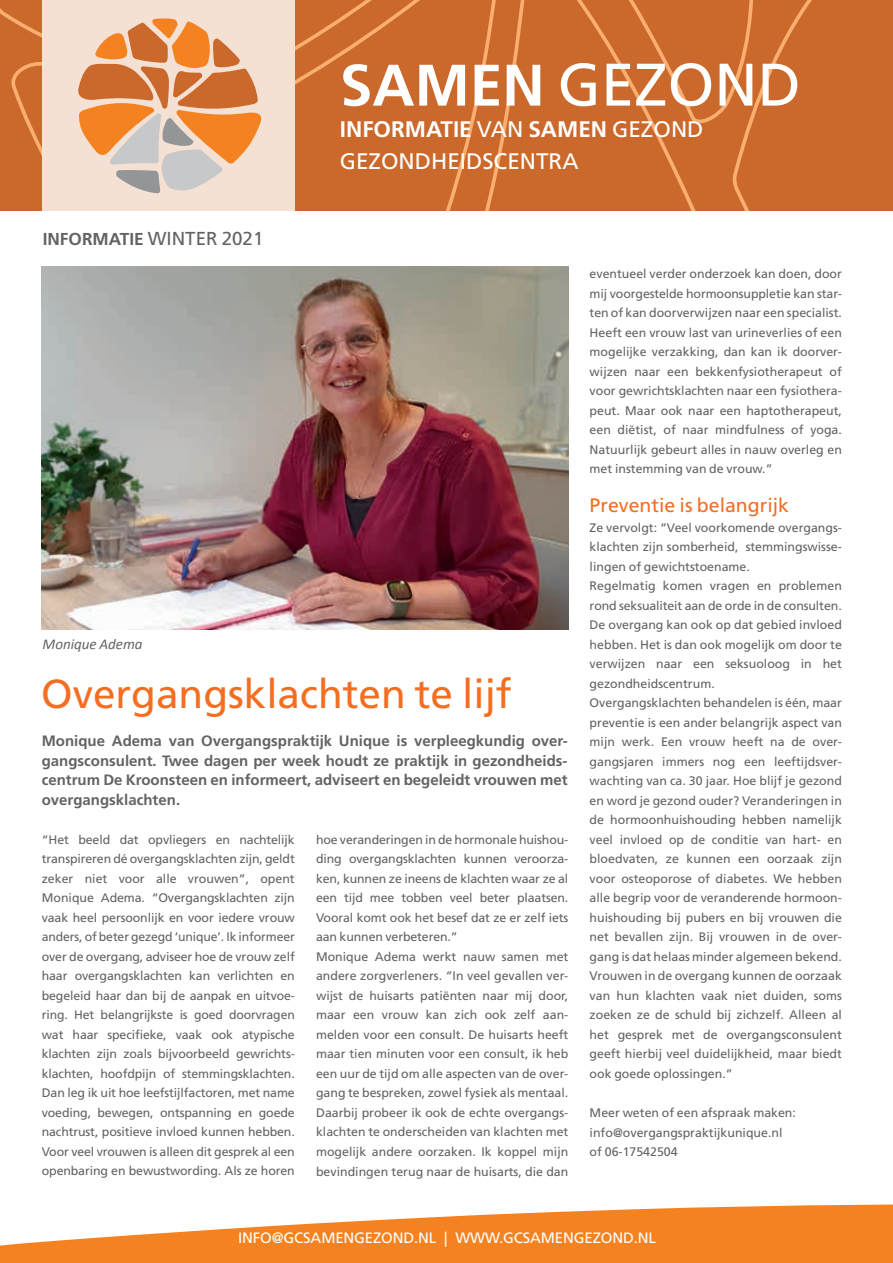
<style>
.page{position:relative;width:893px;height:1263px;background:#fff}
.page>*{position:absolute;margin:0;border:0;box-sizing:border-box;transform-origin:0 0}
.t1{font:60px "Frutiger LT Std";color:#fff}
.t2{font:40.5px "Frutiger LT Std";color:#f36e21}
.t3{font:22.5px/31.5px "Frutiger LT Std";color:#fff}
.t4{font:19.5px "Frutiger LT Std";color:#f36e21}
.t5{font:700 17.25px "Frutiger LT Std";color:#636366}
.t6{font:700 15px/19.5px "Frutiger LT Std";color:#636366;text-align:justify}
.t7{font:15px "Frutiger LT Std";letter-spacing:-.01em;color:#fff}
.t8{font:italic 15px "Calibri";color:#636366}
.t9{font:12.3px/19.5px "Frutiger LT Std";color:#636366}
.s1{font-weight:400;font-size:18.75px}
.s2{font-weight:700;font-size:58.5px}
.s3{font-weight:700}
</style>
<div class="page">
<div style="left:460px;top:0;width:126px;height:211px;background:#cb692c"></div>
<div style="left:586px;top:0;width:307px;height:211px;background:#cb692c"></div>
<svg style="left:0;top:1204px;width:893px;height:59px;fill:#f58220"></svg>
<svg style="left:0;top:0;width:460px;height:211px;background:#dc9a6e"></svg>
<img style="left:42px;top:266px;width:526px;height:363px">
<h3 class="t5" style="left:43px;top:229px;width:222px">INFORMATIE <span class="s1">WINTER 2021</span></h3>
<h1 class="t1" style="left:340px;top:49px;width:463px"><span class="s2">SAMEN</span> GEZOND</h1>
<h3 class="t3" style="left:340px;top:114px;width:365px"><span class="s3">INFORMATIE</span> VAN <span class="s3">SAMEN</span> GEZOND<br>GEZONDHEIDSCENTRA</h3>
<p class="t8" style="left:43px;top:634px;width:102px">Monique Adema</p>
<h2 class="t2" style="left:41px;top:670px;width:472px">Overgangsklachten te lijf</h2>
<p class="t6" style="left:42px;top:731px;width:527px">Monique Adema van Overgangspraktijk Unique is verpleegkundig over&shy;gangsconsulent. Twee dagen per week houdt ze praktijk in gezondheids&shy;centrum De Kroonsteen en informeert, adviseert en begeleidt vrouwen met overgangsklachten.</p>
<p class="t9" style="left:42px;top:830px;width:255px;text-align:justify">“Het beeld dat opvliegers en nachtelijk transpireren dé overgangsklachten zijn, geldt zeker niet voor alle vrouwen”, opent Monique Adema. “Overgangsklachten zijn vaak heel persoonlijk en voor iedere vrouw anders, of beter gezegd ‘unique’. Ik informeer over de overgang, adviseer hoe de vrouw zelf haar overgangsklachten kan verlichten en begeleid haar dan bij de aanpak en uitvoe&shy;ring. Het belangrijkste is goed doorvragen wat haar specifieke, vaak ook atypische klachten zijn zoals bijvoorbeeld gewrichts&shy;klachten, hoofdpijn of stemmingsklachten.<br>Dan leg ik uit hoe leefstijlfactoren, met name voeding, bewegen, ontspanning en goede nachtrust, positieve invloed kunnen hebben.<br>Voor veel vrouwen is alleen dit gesprek al een openbaring en bewustwording. Als ze horen</p>
<p class="t9" style="left:316px;top:830px;width:254px">hoe veranderingen in de hormonale huishou&shy;ding overgangsklachten kunnen veroorza&shy;ken, kunnen ze ineens de klachten waar ze al een tijd mee tobben veel beter plaatsen.<br>Vooral komt ook het besef dat ze er zelf iets aan kunnen verbeteren.”<br>Monique Adema werkt nauw samen met andere zorgverleners. “In veel gevallen ver&shy;wijst de huisarts patiënten naar mij door, maar een vrouw kan zich ook zelf aan&shy;melden voor een consult. De huisarts heeft maar tien minuten voor een consult, ik heb een uur de tijd om alle aspecten van de over&shy;gang te bespreken, zowel fysiek als mentaal.<br>Daarbij probeer ik ook de echte overgangs&shy;klachten te onderscheiden van klachten met mogelijk andere oorzaken. Ik koppel mijn bevindingen terug naar de huisarts, die dan</p>
<p class="t9" style="left:590px;top:264px;width:254px;text-align:justify">eventueel verder onderzoek kan doen, door mij voorgestelde hormoonsuppletie kan star&shy;ten of kan doorverwijzen naar een specialist.<br>Heeft een vrouw last van urineverlies of een mogelijke verzakking, dan kan ik doorver&shy;wijzen naar een bekkenfysiotherapeut of voor gewrichtsklachten naar een fysiothera&shy;peut. Maar ook naar een haptotherapeut, een diëtist, of naar mindfulness of yoga.<br>Natuurlijk gebeurt alles in nauw overleg en met instemming van de vrouw.”</p>
<h3 class="t4" style="left:590px;top:494px;width:201px">Preventie is belangrijk</h3>
<p class="t9" style="left:590px;top:518px;width:254px">Ze vervolgt: “Veel voorkomende overgangs&shy;klachten zijn somberheid, stemmingswisse&shy;lingen of gewichtstoename.<br>Regelmatig komen vragen en problemen rond seksualiteit aan de orde in de consulten.<br>De overgang kan ook op dat gebied invloed hebben. Het is dan ook mogelijk om door te verwijzen naar een seksuoloog in het gezondheidscentrum.<br>Overgangsklachten behandelen is één, maar preventie is een ander belangrijk aspect van mijn werk. Een vrouw heeft na de over&shy;gangsjaren immers nog een leeftijdsver&shy;wachting van ca. 30 jaar. Hoe blijf je gezond en word je gezond ouder? Veranderingen in de hormoonhuishouding hebben namelijk veel invloed op de conditie van hart- en bloedvaten, ze kunnen een oorzaak zijn voor osteoporose of diabetes. We hebben alle begrip voor de veranderende hormoon&shy;huishouding bij pubers en bij vrouwen die net bevallen zijn. Bij vrouwen in de over&shy;gang is dat helaas minder algemeen bekend.<br>Vrouwen in de overgang kunnen de oorzaak van hun klachten vaak niet duiden, soms zoeken ze de schuld bij zichzelf. Alleen al het gesprek met de overgangsconsulent geeft hierbij veel duidelijkheid, maar biedt ook goede oplossingen.”</p>
<p class="t9" style="left:590px;top:1103px;width:208px">Meer weten of een afspraak maken: info@overgangspraktijkunique.nl of 06-17542504</p>
<p class="t7" style="left:238px;top:1228px;width:419px">INFO@GCSAMENGEZOND.NL | WWW.GCSAMENGEZOND.NL</p>
</div>
